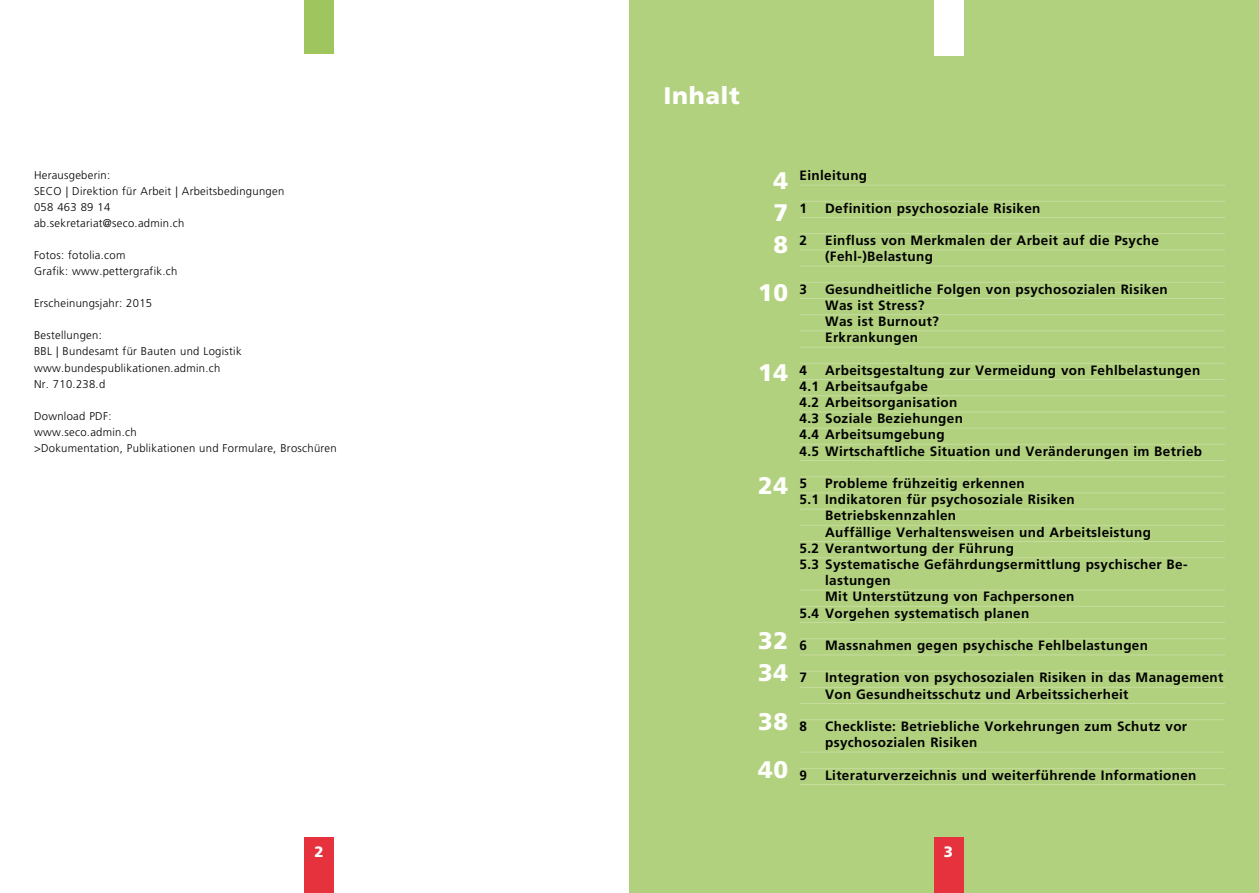
<style>
.page{position:relative;width:1259px;height:893px;background:#fff}
.page>*{position:absolute;margin:0;border:0;box-sizing:border-box;transform-origin:0 0}
.t1{font:900 24px/32.1px "Frutiger";letter-spacing:.025em;color:#fff}
.t2{font:900 15px "Frutiger";color:#fff}
.t3{font:700 13.5px/16.2px "Frutiger";letter-spacing:.025em;color:#000}
.t4{font:300 11.25px/16px "Frutiger";letter-spacing:.025em;color:#000}
</style>
<div class="page">
<div style="left:629px;top:0;width:630px;height:893px;background:#b2d17e"></div>
<div style="left:933px;top:0;width:30px;height:55px;background:#fff"></div>
<div style="left:304px;top:838px;width:30px;height:55px;background:#e5323d"></div>
<div style="left:933px;top:838px;width:30px;height:55px;background:#e5323d"></div>
<hr style="left:799px;top:185px;width:426px;height:1px;background:#c5dd9e">
<hr style="left:799px;top:201px;width:426px;height:1px;background:#c5dd9e">
<hr style="left:799px;top:217px;width:426px;height:1px;background:#c5dd9e">
<hr style="left:799px;top:233px;width:426px;height:1px;background:#c5dd9e">
<hr style="left:799px;top:250px;width:426px;height:1px;background:#c5dd9e">
<hr style="left:799px;top:266px;width:426px;height:1px;background:#c5dd9e">
<hr style="left:799px;top:282px;width:426px;height:1px;background:#c5dd9e">
<hr style="left:799px;top:298px;width:426px;height:1px;background:#c5dd9e">
<hr style="left:799px;top:314px;width:426px;height:1px;background:#c5dd9e">
<hr style="left:799px;top:331px;width:426px;height:1px;background:#c5dd9e">
<hr style="left:799px;top:347px;width:426px;height:1px;background:#c5dd9e">
<hr style="left:799px;top:363px;width:426px;height:1px;background:#c5dd9e">
<hr style="left:799px;top:379px;width:426px;height:1px;background:#c5dd9e">
<hr style="left:799px;top:395px;width:426px;height:1px;background:#c5dd9e">
<hr style="left:799px;top:412px;width:426px;height:1px;background:#c5dd9e">
<hr style="left:799px;top:428px;width:426px;height:1px;background:#c5dd9e">
<hr style="left:799px;top:444px;width:426px;height:1px;background:#c5dd9e">
<hr style="left:799px;top:460px;width:426px;height:1px;background:#c5dd9e">
<hr style="left:799px;top:476px;width:426px;height:1px;background:#c5dd9e">
<hr style="left:799px;top:493px;width:426px;height:1px;background:#c5dd9e">
<hr style="left:799px;top:509px;width:426px;height:1px;background:#c5dd9e">
<hr style="left:799px;top:525px;width:426px;height:1px;background:#c5dd9e">
<hr style="left:799px;top:541px;width:426px;height:1px;background:#c5dd9e">
<hr style="left:799px;top:557px;width:426px;height:1px;background:#c5dd9e">
<hr style="left:799px;top:590px;width:426px;height:1px;background:#c5dd9e">
<hr style="left:799px;top:606px;width:426px;height:1px;background:#c5dd9e">
<hr style="left:799px;top:622px;width:426px;height:1px;background:#c5dd9e">
<hr style="left:799px;top:638px;width:426px;height:1px;background:#c5dd9e">
<hr style="left:799px;top:655px;width:426px;height:1px;background:#c5dd9e">
<hr style="left:799px;top:671px;width:426px;height:1px;background:#c5dd9e">
<hr style="left:799px;top:687px;width:426px;height:1px;background:#c5dd9e">
<hr style="left:799px;top:703px;width:426px;height:1px;background:#c5dd9e">
<hr style="left:799px;top:719px;width:426px;height:1px;background:#c5dd9e">
<hr style="left:799px;top:752px;width:426px;height:1px;background:#c5dd9e">
<hr style="left:799px;top:768px;width:426px;height:1px;background:#c5dd9e">
<hr style="left:799px;top:784px;width:426px;height:1px;background:#c5dd9e">
<div style="left:304px;top:0;width:30px;height:54px;background:#9fc65e"></div>
<p class="t4" style="left:34px;top:167px;width:252px">Herausgeberin:<br>SECO | Direktion für Arbeit | Arbeitsbedingungen<br>058 463 89 14<br>ab.sekretariat@seco.admin.ch</p>
<p class="t4" style="left:34px;top:247px;width:145px">Fotos: fotolia.com<br>Grafik: www.pettergrafik.ch</p>
<p class="t4" style="left:34px;top:296px;width:120px">Erscheinungsjahr: 2015</p>
<p class="t4" style="left:34px;top:328px;width:209px">Bestellungen:<br>BBL | Bundesamt für Bauten und Logistik www.bundespublikationen.admin.ch<br>Nr. 710.238.d</p>
<p class="t4" style="left:34px;top:408px;width:304px">Download PDF:<br>www.seco.admin.ch<br>&gt;Dokumentation, Publikationen und Formulare, Broschüren</p>
<h1 class="t1" style="left:663px;top:79px;width:78px">Inhalt</h1>
<h1 class="t1" style="left:773px;top:164px;width:16px;text-align:justify">4<br>7<br>8</h1>
<h1 class="t1" style="left:758px;top:277px;width:31px">10</h1>
<h1 class="t1" style="left:758px;top:357px;width:31px">14</h1>
<h1 class="t1" style="left:758px;top:469px;width:31px">24</h1>
<h1 class="t1" style="left:758px;top:625px;width:31px">32<br>34</h1>
<h1 class="t1" style="left:758px;top:697px;width:31px;line-height:48.2px">38<br>40</h1>
<p class="t3" style="left:799px;top:167px;width:69px">Einleitung</p>
<p class="t3" style="left:799px;top:200px;width:9px">1</p>
<p class="t3" style="left:825px;top:200px;width:217px">Definition psychosoziale Risiken</p>
<p class="t3" style="left:799px;top:232px;width:9px">2</p>
<p class="t3" style="left:825px;top:232px;width:335px">Einfluss von Merkmalen der Arbeit auf die Psyche (Fehl-)Belastung</p>
<p class="t3" style="left:799px;top:281px;width:9px">3</p>
<p class="t3" style="left:825px;top:281px;width:344px">Gesundheitliche Folgen von psychosozialen Risiken<br>Was ist Stress?<br>Was ist Burnout?<br>Erkrankungen</p>
<p class="t3" style="left:799px;top:362px;width:9px">4</p>
<p class="t3" style="left:799px;top:362px;width:404px;text-indent:26px">Arbeitsgestaltung zur Vermeidung von Fehlbelastungen 4.1 Arbeitsaufgabe<br>4.2 Arbeitsorganisation<br>4.3 Soziale Beziehungen<br>4.4 Arbeitsumgebung<br>4.5 Wirtschaftliche Situation und Veränderungen im Betrieb</p>
<p class="t3" style="left:799px;top:475px;width:9px">5</p>
<p class="t3" style="left:825px;top:475px;width:201px">Probleme frühzeitig erkennen</p>
<p class="t3" style="left:799px;top:491px;width:277px">5.1 Indikatoren für psychosoziale Risiken</p>
<p class="t3" style="left:825px;top:508px;width:133px">Betriebskennzahlen</p>
<p class="t3" style="left:825px;top:524px;width:327px">Auffällige Verhaltensweisen und Arbeitsleistung</p>
<p class="t3" style="left:799px;top:540px;width:216px">5.2 Verantwortung der Führung</p>
<p class="t3" style="left:799px;top:556px;width:389px">5.3 Systematische Gefährdungsermittlung psychischer Be-</p>
<p class="t3" style="left:825px;top:572px;width:67px">lastungen</p>
<p class="t3" style="left:825px;top:589px;width:251px">Mit Unterstützung von Fachpersonen</p>
<p class="t3" style="left:799px;top:605px;width:231px">5.4 Vorgehen systematisch planen</p>
<p class="t3" style="left:799px;top:637px;width:9px">6</p>
<p class="t3" style="left:825px;top:637px;width:324px">Massnahmen gegen psychische Fehlbelastungen</p>
<p class="t3" style="left:799px;top:670px;width:9px">7</p>
<p class="t3" style="left:825px;top:670px;width:400px">Integration von psychosozialen Risiken in das Management<br>Von Gesundheitsschutz und Arbeitssicherheit</p>
<p class="t3" style="left:799px;top:718px;width:9px">8</p>
<p class="t3" style="left:825px;top:718px;width:363px">Checkliste: Betriebliche Vorkehrungen zum Schutz vor psychosozialen Risiken</p>
<p class="t3" style="left:799px;top:767px;width:9px">9</p>
<p class="t3" style="left:825px;top:767px;width:373px">Literaturverzeichnis und weiterführende Informationen</p>
<p class="t2" style="left:314px;top:842px;width:11px">2</p>
<p class="t2" style="left:944px;top:842px;width:11px">3</p>
</div>
